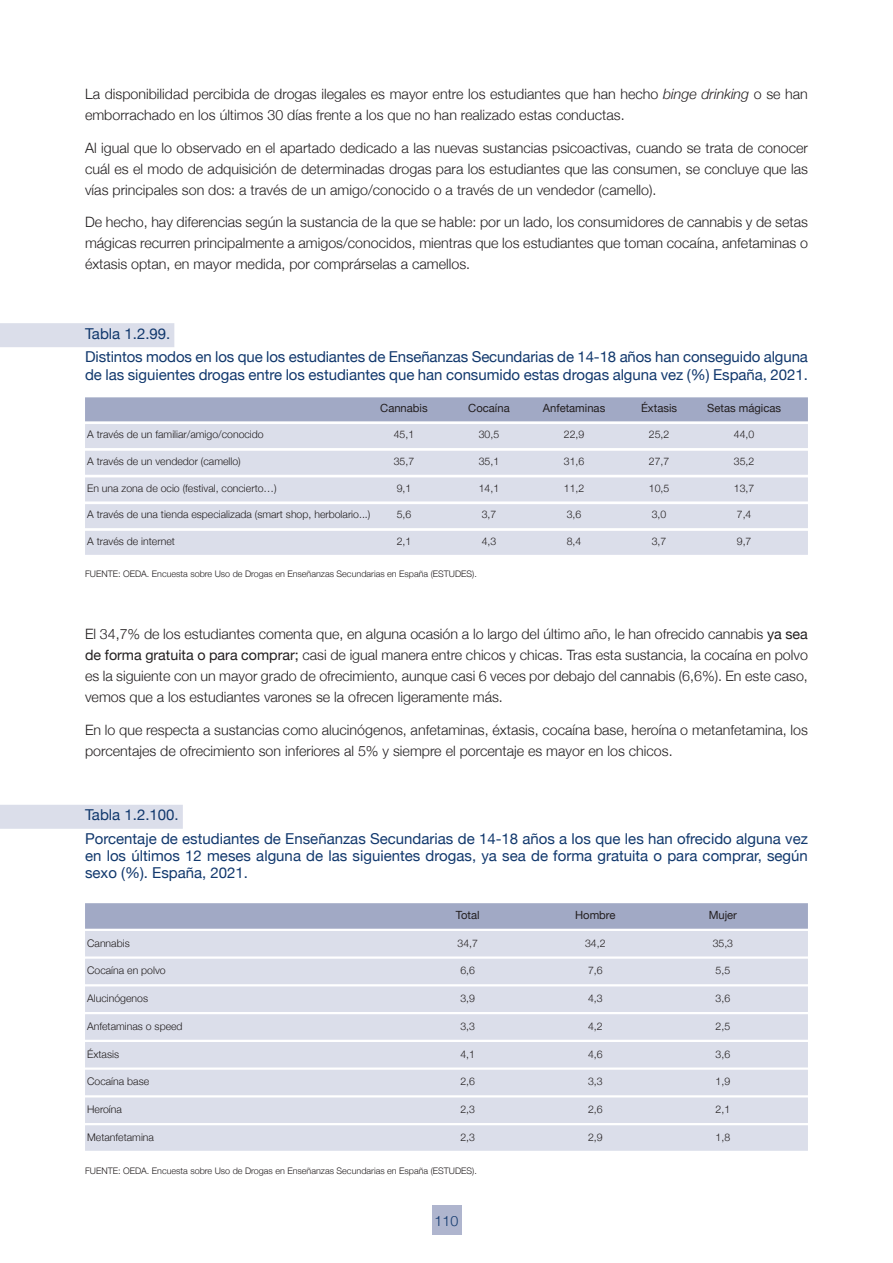
<style>
.page{position:relative;width:893px;height:1263px;background:#fff}
.page>*{position:absolute;margin:0;border:0;box-sizing:border-box;transform-origin:0 0}
.t1{font:15px/23.7px "Helvetica Neue";color:#11386d}
.t2{font:300 14.25px/21px "Helvetica Neue";color:#231f20;text-align:justify}
.t3{font:300 14.25px "Helvetica Neue";color:#11386d}
.t4{font:11.25px "Helvetica Neue";color:#231f20}
.t5{font:300 10.5px "Helvetica Neue";color:#231f20}
.t6{font:300 9px "Helvetica Neue";color:#231f20}
.s1{font-style:italic}
.s2{font-weight:400}
</style>
<div class="page">
<div style="left:432px;top:1205px;width:29px;height:30px;background:#afb5ce"></div>
<div style="left:0;top:323px;width:174px;height:24px;background:#dbdeea"></div>
<div style="left:85px;top:397px;width:723px;height:24px;background:#a1a9c5"></div>
<div style="left:85px;top:424px;width:723px;height:24px;background:#dbdeea"></div>
<div style="left:85px;top:451px;width:723px;height:24px;background:#dbdeea"></div>
<div style="left:85px;top:477px;width:723px;height:24px;background:#dbdeea"></div>
<div style="left:85px;top:504px;width:723px;height:24px;background:#dbdeea"></div>
<div style="left:85px;top:531px;width:723px;height:24px;background:#dbdeea"></div>
<div style="left:0;top:805px;width:183px;height:24px;background:#dbdeea"></div>
<div style="left:85px;top:903px;width:723px;height:26px;background:#a1a9c5"></div>
<div style="left:85px;top:931px;width:723px;height:25px;background:#dbdeea"></div>
<div style="left:85px;top:959px;width:723px;height:25px;background:#dbdeea"></div>
<div style="left:85px;top:986px;width:723px;height:26px;background:#dbdeea"></div>
<div style="left:85px;top:1014px;width:723px;height:26px;background:#dbdeea"></div>
<div style="left:85px;top:1042px;width:723px;height:25px;background:#dbdeea"></div>
<div style="left:85px;top:1070px;width:723px;height:25px;background:#dbdeea"></div>
<div style="left:85px;top:1097px;width:723px;height:26px;background:#dbdeea"></div>
<div style="left:85px;top:1125px;width:723px;height:26px;background:#dbdeea"></div>
<p class="t2" style="left:85px;top:83px;width:724px">La disponibilidad percibida de drogas ilegales es mayor entre los estudiantes que han hecho <span class="s1">binge drinking</span> o se han emborrachado en los últimos 30 días frente a los que no han realizado estas conductas.</p>
<p class="t2" style="left:85px;top:137px;width:724px">Al igual que lo observado en el apartado dedicado a las nuevas sustancias psicoactivas, cuando se trata de conocer cuál es el modo de adquisición de determinadas drogas para los estudiantes que las consumen, se concluye que las vías principales son dos: a través de un amigo/conocido o a través de un vendedor (camello).</p>
<p class="t2" style="left:85px;top:211px;width:724px">De hecho, hay diferencias según la sustancia de la que se hable: por un lado, los consumidores de cannabis y de setas mágicas recurren principalmente a amigos/conocidos, mientras que los estudiantes que toman cocaína, anfetaminas o éxtasis optan, en mayor medida, por comprárselas a camellos.</p>
<p class="t1" style="left:85px;top:321px;width:724px">Tabla 1.2.99.<br>Distintos modos en los que los estudiantes de Enseñanzas Secundarias de 14-18 años han conseguido alguna</p>
<p class="t1" style="left:85px;top:362px;width:724px">de las siguientes drogas entre los estudiantes que han consumido estas drogas alguna vez (%) España, 2021.</p>
<p class="t4" style="left:380px;top:401px;width:49px">Cannabis</p>
<p class="t4" style="left:468px;top:401px;width:43px">Cocaína</p>
<p class="t4" style="left:543px;top:401px;width:64px">Anfetaminas</p>
<p class="t4" style="left:641px;top:401px;width:38px">Éxtasis</p>
<p class="t4" style="left:707px;top:401px;width:75px">Setas mágicas</p>
<p class="t5" style="left:87px;top:428px;width:178px">A través de un familiar/amigo/conocido</p>
<p class="t5" style="left:394px;top:428px;width:22px">45,1</p>
<p class="t5" style="left:479px;top:428px;width:22px">30,5</p>
<p class="t5" style="left:564px;top:428px;width:22px">22,9</p>
<p class="t5" style="left:649px;top:428px;width:22px">25,2</p>
<p class="t5" style="left:734px;top:428px;width:22px">44,0</p>
<p class="t5" style="left:87px;top:455px;width:155px">A través de un vendedor (camello)</p>
<p class="t5" style="left:394px;top:455px;width:22px">35,7</p>
<p class="t5" style="left:479px;top:455px;width:22px">35,1</p>
<p class="t5" style="left:564px;top:455px;width:22px">31,6</p>
<p class="t5" style="left:649px;top:455px;width:22px">27,7</p>
<p class="t5" style="left:734px;top:455px;width:22px">35,2</p>
<p class="t5" style="left:87px;top:481px;width:191px">En una zona de ocio (festival, concierto…)</p>
<p class="t5" style="left:397px;top:481px;width:16px">9,1</p>
<p class="t5" style="left:479px;top:481px;width:22px">14,1</p>
<p class="t5" style="left:564px;top:481px;width:22px">11,2</p>
<p class="t5" style="left:649px;top:481px;width:22px">10,5</p>
<p class="t5" style="left:734px;top:481px;width:22px">13,7</p>
<p class="t5" style="left:87px;top:508px;width:285px">A través de una tienda especializada (smart shop, herbolario...)</p>
<p class="t5" style="left:397px;top:508px;width:16px">5,6</p>
<p class="t5" style="left:482px;top:508px;width:16px">3,7</p>
<p class="t5" style="left:567px;top:508px;width:16px">3,6</p>
<p class="t5" style="left:652px;top:508px;width:16px">3,0</p>
<p class="t5" style="left:737px;top:508px;width:16px">7,4</p>
<p class="t5" style="left:87px;top:535px;width:89px">A través de internet</p>
<p class="t5" style="left:397px;top:535px;width:16px">2,1</p>
<p class="t5" style="left:482px;top:535px;width:16px">4,3</p>
<p class="t5" style="left:567px;top:535px;width:16px">8,4</p>
<p class="t5" style="left:652px;top:535px;width:16px">3,7</p>
<p class="t5" style="left:737px;top:535px;width:16px">9,7</p>
<p class="t6" style="left:85px;top:568px;width:393px">FUENTE: OEDA. Encuesta sobre Uso de Drogas en Enseñanzas Secundarias en España (ESTUDES).</p>
<p class="t2" style="left:85px;top:623px;width:724px">El 34,7% de los estudiantes comenta que, en alguna ocasión a lo largo del último año, le han ofrecido cannabis <span class="s2">ya sea de forma gratuita o para comprar;</span> casi de igual manera entre chicos y chicas. Tras esta sustancia, la cocaína en polvo es la siguiente con un mayor grado de ofrecimiento, aunque casi 6 veces por debajo del cannabis (6,6%). En este caso, vemos que a los estudiantes varones se la ofrecen ligeramente más.</p>
<p class="t2" style="left:85px;top:719px;width:724px">En lo que respecta a sustancias como alucinógenos, anfetaminas, éxtasis, cocaína base, heroína o metanfetamina, los porcentajes de ofrecimiento son inferiores al 5% y siempre el porcentaje es mayor en los chicos.</p>
<p class="t1" style="left:85px;top:803px;width:724px">Tabla 1.2.100.<br>Porcentaje de estudiantes de Enseñanzas Secundarias de 14-18 años a los que les han ofrecido alguna vez</p>
<p class="t1" style="left:85px;top:847px;width:724px;line-height:17.2px">en los últimos 12 meses alguna de las siguientes drogas, ya sea de forma gratuita o para comprar, según sexo (%). España, 2021.</p>
<p class="t4" style="left:456px;top:908px;width:25px">Total</p>
<p class="t4" style="left:575px;top:908px;width:42px">Hombre</p>
<p class="t4" style="left:709px;top:908px;width:30px">Mujer</p>
<p class="t5" style="left:87px;top:936px;width:44px">Cannabis</p>
<p class="t5" style="left:458px;top:936px;width:22px">34,7</p>
<p class="t5" style="left:585px;top:936px;width:22px">34,2</p>
<p class="t5" style="left:713px;top:936px;width:22px">35,3</p>
<p class="t5" style="left:87px;top:964px;width:80px">Cocaína en polvo</p>
<p class="t5" style="left:460px;top:964px;width:16px">6,6</p>
<p class="t5" style="left:588px;top:964px;width:16px">7,6</p>
<p class="t5" style="left:716px;top:964px;width:16px">5,5</p>
<p class="t5" style="left:87px;top:992px;width:62px">Alucinógenos</p>
<p class="t5" style="left:460px;top:992px;width:16px">3,9</p>
<p class="t5" style="left:588px;top:992px;width:16px">4,3</p>
<p class="t5" style="left:716px;top:992px;width:16px">3,6</p>
<p class="t5" style="left:87px;top:1020px;width:97px">Anfetaminas o speed</p>
<p class="t5" style="left:460px;top:1020px;width:16px">3,3</p>
<p class="t5" style="left:588px;top:1020px;width:16px">4,2</p>
<p class="t5" style="left:716px;top:1020px;width:16px">2,5</p>
<p class="t5" style="left:87px;top:1047px;width:33px">Éxtasis</p>
<p class="t5" style="left:460px;top:1047px;width:16px">4,1</p>
<p class="t5" style="left:588px;top:1047px;width:16px">4,6</p>
<p class="t5" style="left:716px;top:1047px;width:16px">3,6</p>
<p class="t5" style="left:87px;top:1075px;width:64px">Cocaína base</p>
<p class="t5" style="left:460px;top:1075px;width:16px">2,6</p>
<p class="t5" style="left:588px;top:1075px;width:16px">3,3</p>
<p class="t5" style="left:716px;top:1075px;width:16px">1,9</p>
<p class="t5" style="left:87px;top:1103px;width:36px">Heroína</p>
<p class="t5" style="left:460px;top:1103px;width:16px">2,3</p>
<p class="t5" style="left:588px;top:1103px;width:16px">2,6</p>
<p class="t5" style="left:716px;top:1103px;width:16px">2,1</p>
<p class="t5" style="left:87px;top:1131px;width:68px">Metanfetamina</p>
<p class="t5" style="left:460px;top:1131px;width:16px">2,3</p>
<p class="t5" style="left:588px;top:1131px;width:16px">2,9</p>
<p class="t5" style="left:716px;top:1131px;width:16px">1,8</p>
<p class="t6" style="left:85px;top:1165px;width:393px">FUENTE: OEDA. Encuesta sobre Uso de Drogas en Enseñanzas Secundarias en España (ESTUDES).</p>
<p class="t3" style="left:435px;top:1212px;width:25px">110</p>
</div>
